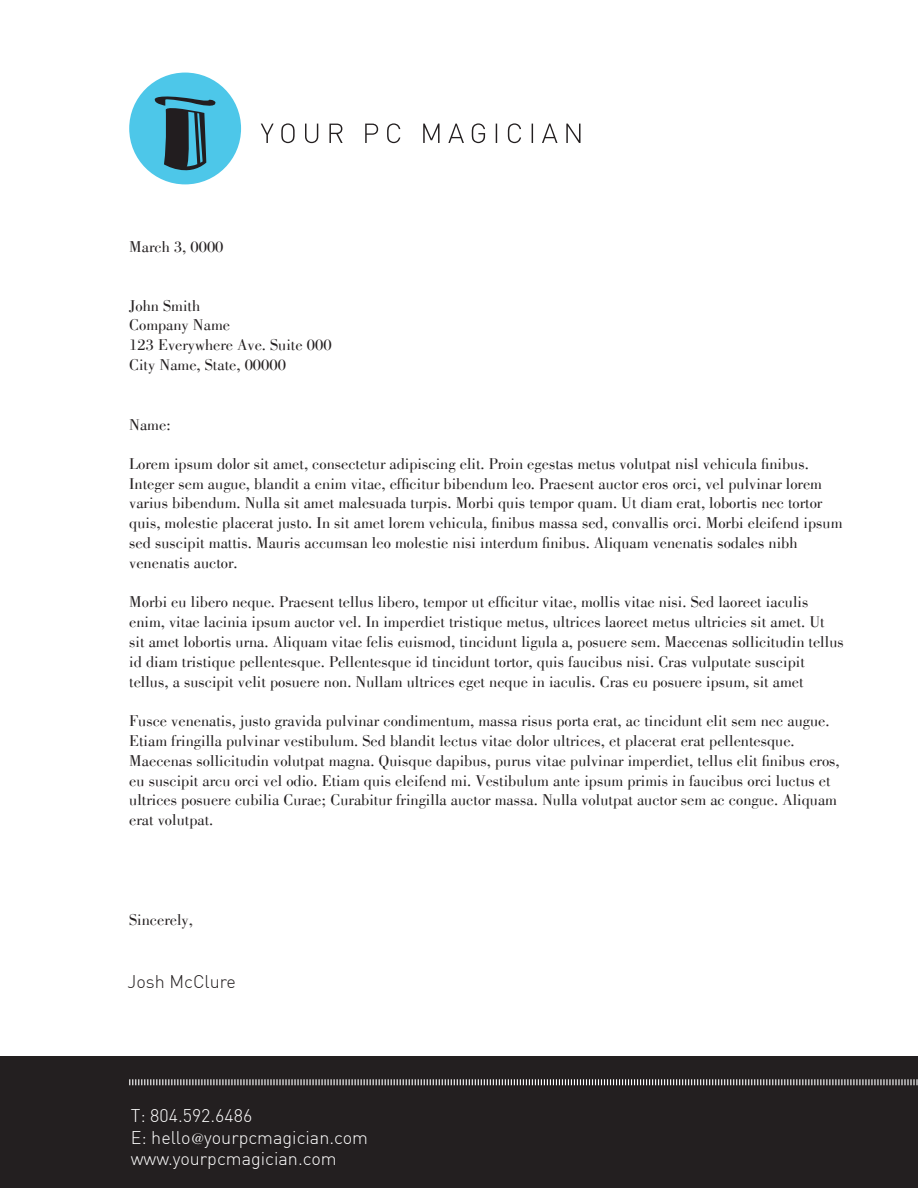
<style>
.page{position:relative;width:918px;height:1188px;background:#fff}
.page>*{position:absolute;margin:0;border:0;box-sizing:border-box;transform-origin:0 0}
.t1{font:300 18px/21.6px "DIN";color:#fff}
.t2{font:300 18px "DIN";color:#231f20}
.t3{font:16.5px/19.8px "Bodoni BT";color:#231f20}
.s1{font-family:"Birch Std";font-weight:400;font-size:15px}
</style>
<div class="page">
<div style="left:129px;top:73px;width:112px;height:111px;background:#4dc7e9;border-radius:50%"></div>
<svg style="left:154px;top:96px;width:63px;height:83px"></svg>
<svg style="left:261px;top:123px;width:319px;height:20px"></svg>
<div style="left:0;top:1056px;width:918px;height:132px;background:#231f20"></div>
<svg style="left:129px;top:1079px;width:789px;height:7px"></svg>
<p class="t3" style="left:129px;top:236px;width:96px">March 3, 0000</p>
<p class="t3" style="left:129px;top:295px;width:204px">John Smith<br>Company Name<br>123 Everywhere Ave. Suite 000<br>City Name, State, 00000</p>
<p class="t3" style="left:129px;top:414px;width:43px">Name:</p>
<p class="t3" style="left:129px;top:453px;width:715px">Lorem ipsum dolor sit amet, consectetur adipiscing elit. Proin egestas metus volutpat nisl vehicula finibus.<br>Integer sem augue, blandit a enim vitae, efficitur bibendum leo. Praesent auctor eros orci, vel pulvinar lorem varius bibendum. Nulla sit amet malesuada turpis. Morbi quis tempor quam. Ut diam erat, lobortis nec tortor quis, molestie placerat justo. In sit amet lorem vehicula, finibus massa sed, convallis orci. Morbi eleifend ipsum sed suscipit mattis. Mauris accumsan leo molestie nisi interdum finibus. Aliquam venenatis sodales nibh venenatis auctor.</p>
<p class="t3" style="left:129px;top:592px;width:716px">Morbi eu libero neque. Praesent tellus libero, tempor ut efficitur vitae, mollis vitae nisi. Sed laoreet iaculis enim, vitae lacinia ipsum auctor vel. In imperdiet tristique metus, ultrices laoreet metus ultricies sit amet. Ut sit amet lobortis urna. Aliquam vitae felis euismod, tincidunt ligula a, posuere sem. Maecenas sollicitudin tellus id diam tristique pellentesque. Pellentesque id tincidunt tortor, quis faucibus nisi. Cras vulputate suscipit tellus, a suscipit velit posuere non. Nullam ultrices eget neque in iaculis. Cras eu posuere ipsum, sit amet</p>
<p class="t3" style="left:129px;top:711px;width:712px">Fusce venenatis, justo gravida pulvinar condimentum, massa risus porta erat, ac tincidunt elit sem nec augue.<br>Etiam fringilla pulvinar vestibulum. Sed blandit lectus vitae dolor ultrices, et placerat erat pellentesque.<br>Maecenas sollicitudin volutpat magna. Quisque dapibus, purus vitae pulvinar imperdiet, tellus elit finibus eros, eu suscipit arcu orci vel odio. Etiam quis eleifend mi. Vestibulum ante ipsum primis in faucibus orci luctus et ultrices posuere cubilia Curae; Curabitur fringilla auctor massa. Nulla volutpat auctor sem ac congue. Aliquam erat volutpat.</p>
<p class="t3" style="left:129px;top:909px;width:65px">Sincerely,</p>
<p class="t2" style="left:127px;top:970px;width:110px">Josh McClure</p>
<p class="t1" style="left:131px;top:1105px;width:239px">T: 804.592.6486<br>E: hello<span class="s1">@</span>yourpcmagician.com www.yourpcmagician.com</p>
</div>
